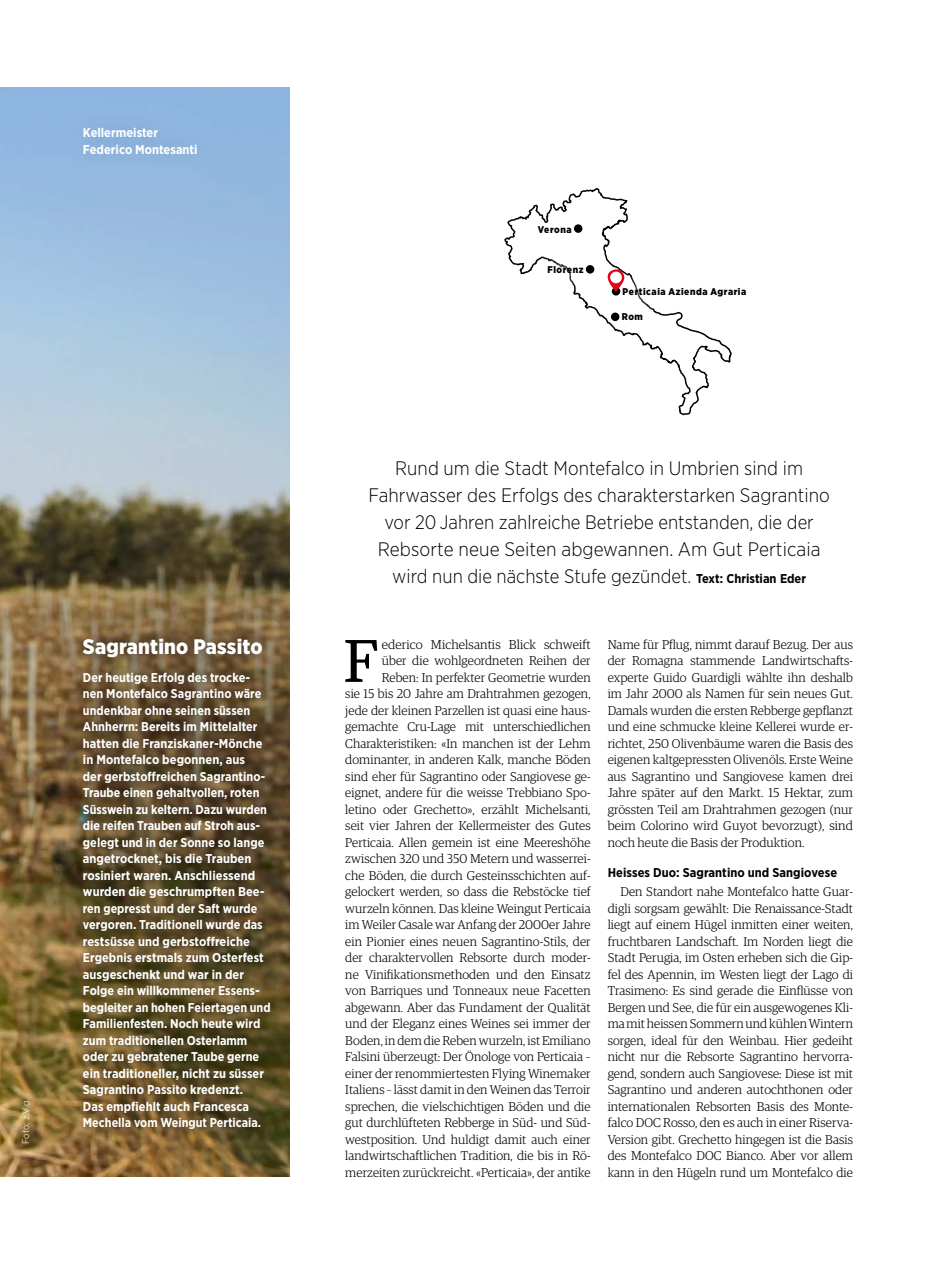
<style>
.page{position:relative;width:936px;height:1263px;background:#fff}
.page>*{position:absolute;margin:0;border:0;box-sizing:border-box;transform-origin:0 0}
.t1{font:60.3px "Guardian Egyp";color:#000}
.t2{font:900 21px "Gotham Narrow";letter-spacing:.01em;color:#fff}
.t3{font:300 19.5px/27px "Gotham Narrow";color:#000;text-align:center}
.t4{font:300 12.75px/16.5px "Guardian Egyp";letter-spacing:.005em;color:#000;text-align:justify}
.t5{font:700 12.75px/16.5px "Gotham Narrow";color:#fff}
.t6{font:700 12.75px "Gotham Narrow";letter-spacing:.005em;color:#000}
.t7{font:900 9.75px "Gotham Narrow";letter-spacing:.055em;color:#000}
.t8{font:300 9.75px "Gotham Narrow";color:#fff}
.s1{font-weight:700;font-size:12.75px}
</style>
<div class="page">
<svg style="left:504px;top:187px;width:228px;height:229px"></svg>
<img style="left:0;top:88px;width:289px;height:1089px">
<div style="left:574px;top:224px;width:8px;height:9px;background:#000;border-radius:50%"></div>
<div style="left:523px;top:238px;width:84px;height:65px;background:#fff"></div>
<div style="left:597px;top:259px;width:173px;height:66px;background:#fff"></div>
<svg style="left:585px;top:265px;width:9px;height:9px"></svg>
<svg style="left:611px;top:287px;width:9px;height:9px"></svg>
<div style="left:65px;top:621px;width:222px;height:526px;background:#000;opacity:.4"></div>
<div style="left:75px;top:630px;width:204px;height:508px;background:#000;opacity:.3"></div>
<svg style="left:607px;top:269px;width:17px;height:23px"></svg>
<div style="left:610px;top:272px;width:11px;height:11px;background:#fff;border-radius:50%"></div>
<div style="left:65px;top:110px;width:150px;height:62px;background:#8db5de"></div>
<p class="t5" style="left:83px;top:124px;width:116px">Kellermeister<br>Federico Montesanti</p>
<p class="t8" style="left:20px;top:1144px;width:47px;rotate:-90deg">Foto: z.V.g.</p>
<h2 class="t2" style="left:83px;top:633px;width:181px">Sagrantino Passito</h2>
<p class="t5" style="left:83px;top:669px;width:189px">Der heutige Erfolg des trocke&shy;nen Montefalco Sagrantino wäre undenkbar ohne seinen süssen<br>Ahnherrn: Bereits im Mittelalter hatten die Franziskaner-Mönche in Montefalco begonnen, aus<br>der gerbstoffreichen Sagrantino-<br>Traube einen gehaltvollen, roten<br>Süsswein zu keltern. Dazu wurden die reifen Trauben auf Stroh aus&shy;gelegt und in der Sonne so lange angetrocknet, bis die Trauben rosiniert waren. Anschliessend wurden die geschrumpften Bee&shy;ren gepresst und der Saft wurde vergoren. Traditionell wurde das restsüsse und gerbstoffreiche<br>Ergebnis erstmals zum Osterfest ausgeschenkt und war in der<br>Folge ein willkommener Essens&shy;begleiter an hohen Feiertagen und<br>Familienfesten. Noch heute wird zum traditionellen Osterlamm oder zu gebratener Taube gerne ein traditioneller, nicht zu süsser<br>Sagrantino Passito kredenzt.<br>Das empfiehlt auch Francesca<br>Mechella vom Weingut Perticaia.</p>
<p class="t7" style="left:537px;top:223px;width:35px">Verona</p>
<p class="t7" style="left:547px;top:263px;width:37px">Florenz</p>
<p class="t7" style="left:622px;top:285px;width:125px">Perticaia Azienda Agraria</p>
<p class="t7" style="left:621px;top:310px;width:23px">Rom</p>
<p class="t3" style="left:368px;top:454px;width:462px">Rund um die Stadt Montefalco in Umbrien sind im Fahrwasser des Erfolgs des charakterstarken Sagrantino vor 20 Jahren zahlreiche Betriebe entstanden, die der Rebsorte neue Seiten abgewannen. Am Gut Perticaia wird nun die nächste Stufe gezündet. <span class="s1">Text: Christian Eder</span></p>
<p class="t4" style="left:345px;top:635px;width:247px;text-align:right">ederico Michelsantis Blick schweift<br>über die wohlgeordneten Reihen der Reben: In perfekter Geometrie wurden<br>sie 15 bis 20 Jahre am Drahtrahmen gezogen, jede der kleinen Parzellen ist quasi eine haus&shy;gemachte Cru-Lage mit unterschiedlichen Charakteristiken: «In manchen ist der Lehm dominanter, in anderen Kalk, manche Böden sind eher für Sagrantino oder Sangiovese ge&shy;eignet, andere für die weisse Trebbiano Spo&shy;letino oder Grechetto», erzählt Michelsanti, seit vier Jahren der Kellermeister des Gutes Perticaia. Allen gemein ist eine Meereshöhe zwischen 320 und 350 Metern und wasserrei&shy;che Böden, die durch Gesteinsschichten auf&shy;gelockert werden, so dass die Rebstöcke tief wurzeln können. Das kleine Weingut Perticaia im Weiler Casale war Anfang der 2000er Jahre ein Pionier eines neuen Sagrantino-Stils, der der charaktervollen Rebsorte durch moder&shy;ne Vinifikationsmethoden und den Einsatz von Barriques und Tonneaux neue Facetten abgewann. Aber das Fundament der Qualität und der Eleganz eines Weines sei immer der Boden, in dem die Reben wurzeln, ist Emiliano Falsini überzeugt: Der Önologe von Perticaia – einer der renommiertesten Flying Winemaker Italiens – lässt damit in den Weinen das Terroir sprechen, die vielschichtigen Böden und die gut durchlüfteten Rebberge in Süd- und Süd&shy;westposition. Und huldigt damit auch einer landwirtschaftlichen Tradition, die bis in Rö&shy;merzeiten zurückreicht. «Perticaia», der antike</p>
<p class="t4" style="left:607px;top:635px;width:247px">Name für Pflug, nimmt darauf Bezug. Der aus der Romagna stammende Landwirtschafts&shy;experte Guido Guardigli wählte ihn deshalb im Jahr 2000 als Namen für sein neues Gut.<br>Damals wurden die ersten Rebberge gepflanzt und eine schmucke kleine Kellerei wurde er&shy;richtet, 250 Olivenbäume waren die Basis des eigenen kaltgepressten Olivenöls. Erste Weine aus Sagrantino und Sangiovese kamen drei Jahre später auf den Markt. 15 Hektar, zum grössten Teil am Drahtrahmen gezogen (nur beim Colorino wird Guyot bevorzugt), sind noch heute die Basis der Produktion.</p>
<h1 class="t1" style="left:344px;top:620px;width:37px">F</h1>
<p class="t6" style="left:607px;top:864px;width:231px">Heisses Duo: Sagrantino und Sangiovese</p>
<p class="t4" style="left:607px;top:883px;width:247px;text-indent:13px">Den Standort nahe Montefalco hatte Guar&shy;digli sorgsam gewählt: Die Renaissance-Stadt liegt auf einem Hügel inmitten einer weiten, fruchtbaren Landschaft. Im Norden liegt die Stadt Perugia, im Osten erheben sich die Gip&shy;fel des Apennin, im Westen liegt der Lago di Trasimeno: Es sind gerade die Einflüsse von Bergen und See, die für ein ausgewogenes Kli&shy;ma mit heissen Sommern und kühlen Wintern sorgen, ideal für den Weinbau. Hier gedeiht nicht nur die Rebsorte Sagrantino hervorra&shy;gend, sondern auch Sangiovese: Diese ist mit Sagrantino und anderen autochthonen oder internationalen Rebsorten Basis des Monte&shy;falco DOC Rosso, den es auch in einer Riserva-Version gibt. Grechetto hingegen ist die Basis des Montefalco DOC Bianco. Aber vor allem kann in den Hügeln rund um Montefalco die</p>
</div>
